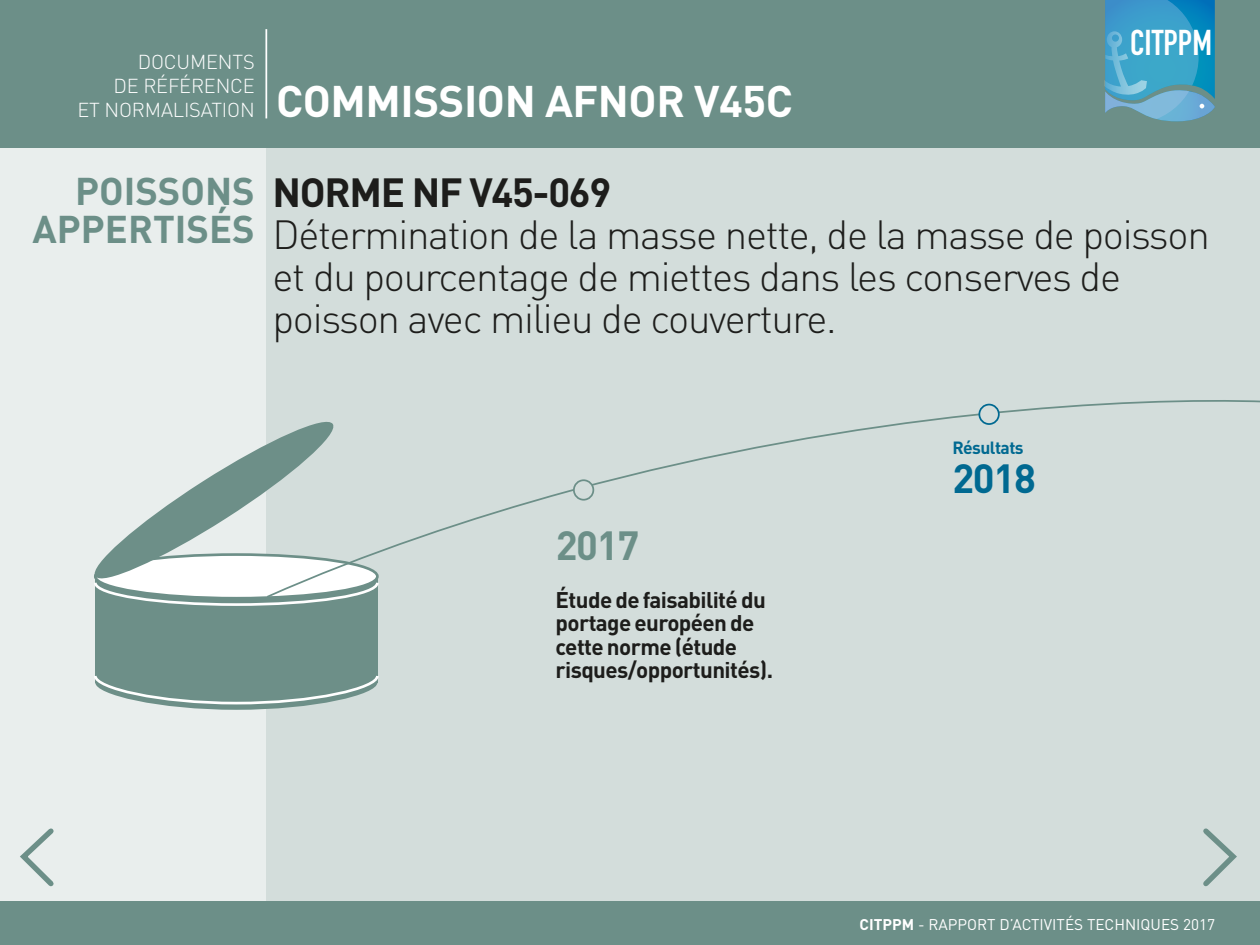
<style>
.page{position:relative;width:1260px;height:945px;background:#fff}
.page>*{position:absolute;margin:0;border:0;box-sizing:border-box;transform-origin:0 0}
.t1{font:700 43.75px "DIN";letter-spacing:-.01em;color:#fff}
.t2{font:300 40.25px/42px "DIN";letter-spacing:-.035em;color:#1d1d1b}
.t3{font:700 40.25px "DIN";color:#006991}
.t4{font:700 40.25px "DIN";color:#6c8f88}
.t5{font:700 38.15px "DIN";color:#6c8f88}
.t6{font:35.35px "DIN Engschrift";color:#fff}
.t7{font:700 22.4px/23.3px "DIN";letter-spacing:-.025em;color:#1d1d1b}
.t8{font:300 19.95px/24px "DIN";letter-spacing:-.01em;color:#fff;text-align:right}
.t9{font:700 17.5px "DIN";letter-spacing:-.035em;color:#006991}
.t10{font:15.4px "DIN";color:#fff}
.s1{font-weight:700;font-size:38.15px;color:#6c8f88}
.s2{font-weight:700}
</style>
<div class="page">
<div style="left:0;top:148px;width:1260px;height:797px;background:#d3dddb"></div>
<div style="left:0;top:148px;width:265px;height:775px;background:#e9eeed"></div>
<div style="left:0;top:0;width:1260px;height:148px;background:#6c8f88"></div>
<div style="left:0;top:901px;width:1260px;height:44px;background:#6c8f88"></div>
<svg style="left:1105px;top:0;width:110px;height:122px;background:#439fc5"></svg>
<hr style="left:265px;top:29px;width:2px;height:89px;background:#fff">
<div style="left:95px;top:576px;width:282px;height:107px;background:#6d8f88"></div>
<svg style="left:94px;top:673px;width:285px;height:37px"></svg>
<svg style="left:94px;top:445px;width:284px;height:162px"></svg>
<svg style="left:265px;top:397px;width:995px;height:202px"></svg>
<div style="left:979px;top:405px;width:20px;height:19px;background:#d3dddb;border-radius:50%"></div>
<div style="left:978px;top:404px;width:22px;height:21px;border:2px solid #006991;border-radius:50%"></div>
<div style="left:574px;top:480px;width:19px;height:20px;background:#d3dddb;border-radius:50%"></div>
<div style="left:573px;top:479px;width:21px;height:22px;border:2px solid #6c8f88;border-radius:50%"></div>
<svg style="left:1203px;top:828px;width:34px;height:59px"></svg>
<svg style="left:20px;top:828px;width:34px;height:59px"></svg>
<p class="t8" style="left:77px;top:50px;width:179px">DOCUMENTS<br>DE RÉFÉRENCE<br>ET NORMALISATION</p>
<p class="t1" style="left:276px;top:73px;width:518px">COMMISSION AFNOR V45C</p>
<p class="t6" style="left:1130px;top:22px;width:83px">CITPPM</p>
<p class="t2" style="left:273px;top:171px;width:939px;text-indent:-197px"><span class="s1">POISSONS</span> <span class="s2">NORME NF V45-069<br></span>Détermination de la masse nette, de la masse de poisson et du pourcentage de miettes dans les conserves de poisson avec milieu de couverture.</p>
<p class="t5" style="left:33px;top:204px;width:224px">APPERTISÉS</p>
<p class="t4" style="left:556px;top:519px;width:85px">2017</p>
<p class="t7" style="left:556px;top:587px;width:219px">Étude de faisabilité du portage européen de cette norme (étude risques/opportunités).</p>
<p class="t9" style="left:952px;top:436px;width:73px">Résultats</p>
<p class="t3" style="left:952px;top:452px;width:85px">2018</p>
<p class="t10" style="left:860px;top:914px;width:357px"><span class="s2">CITPPM</span> - RAPPORT D’ACTIVITÉS TECHNIQUES 2017</p>
</div>
